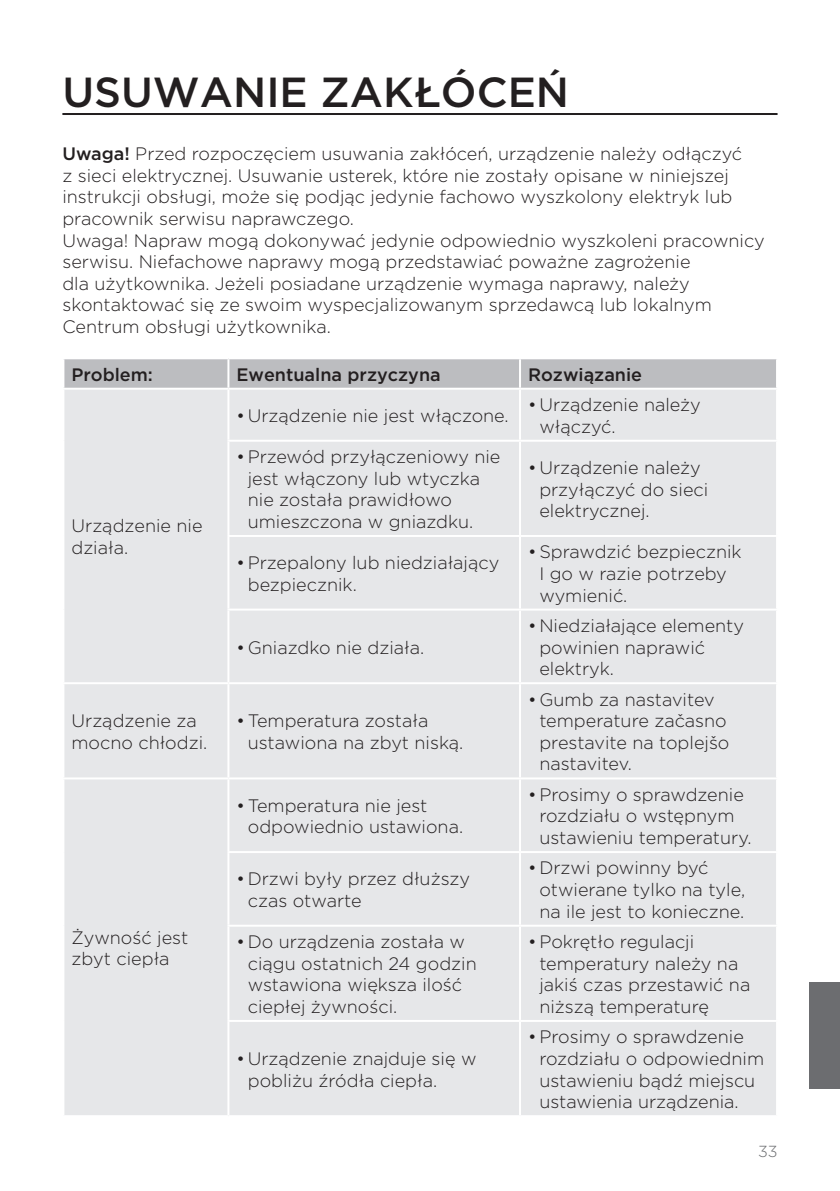
<style>
.page{position:relative;width:840px;height:1191px;background:#fff}
.page>*{position:absolute;margin:0;border:0;box-sizing:border-box;transform-origin:0 0}
.glavni_naslov{font:500 42px "Gotham";color:#231f20}
.seznam{font:300 18px/21.6px "Gotham";color:#231f20}
.tabele_tekst{font:300 18px/21.6px "Gotham";color:#231f20}
.tabele_tekst-2{font:500 18px "Gotham";color:#231f20}
.tabela_tekst{font:500 18px "Gotham";color:#231f20}
.t1{font:300 16px "Gotham";color:#6c6d70}
.s1{font-weight:500}
</style>
<div class="page">
<hr style="left:62px;top:113px;width:715px;height:2px;background:#231f20">
<svg style="left:64px;top:359px;width:711px;height:29px;background:#bdbec1"></svg>
<div style="left:64px;top:390px;width:711px;height:725px;background:#e6e7e9"></div>
<hr style="left:227px;top:359px;width:2px;height:29px;background:#fff">
<hr style="left:518px;top:359px;width:2px;height:29px;background:#fff">
<hr style="left:227px;top:390px;width:2px;height:50px;background:#fff">
<hr style="left:518px;top:390px;width:2px;height:50px;background:#fff">
<hr style="left:227px;top:440px;width:292px;height:2px;background:#fff">
<hr style="left:227px;top:442px;width:2px;height:93px;background:#fff">
<hr style="left:519px;top:440px;width:258px;height:2px;background:#fff">
<hr style="left:518px;top:442px;width:2px;height:93px;background:#fff">
<hr style="left:227px;top:535px;width:292px;height:2px;background:#fff">
<hr style="left:227px;top:537px;width:2px;height:71px;background:#fff">
<hr style="left:519px;top:535px;width:258px;height:2px;background:#fff">
<hr style="left:518px;top:537px;width:2px;height:71px;background:#fff">
<hr style="left:227px;top:608px;width:292px;height:2px;background:#fff">
<hr style="left:227px;top:610px;width:2px;height:72px;background:#fff">
<hr style="left:519px;top:608px;width:258px;height:2px;background:#fff">
<hr style="left:518px;top:610px;width:2px;height:72px;background:#fff">
<hr style="left:62px;top:682px;width:166px;height:2px;background:#fff">
<hr style="left:228px;top:682px;width:291px;height:2px;background:#fff">
<hr style="left:227px;top:684px;width:2px;height:93px;background:#fff">
<hr style="left:519px;top:682px;width:258px;height:2px;background:#fff">
<hr style="left:518px;top:684px;width:2px;height:93px;background:#fff">
<hr style="left:62px;top:777px;width:166px;height:2px;background:#fff">
<hr style="left:228px;top:777px;width:291px;height:2px;background:#fff">
<hr style="left:227px;top:779px;width:2px;height:72px;background:#fff">
<hr style="left:519px;top:777px;width:258px;height:2px;background:#fff">
<hr style="left:518px;top:779px;width:2px;height:72px;background:#fff">
<hr style="left:227px;top:851px;width:292px;height:2px;background:#fff">
<hr style="left:227px;top:853px;width:2px;height:71px;background:#fff">
<hr style="left:519px;top:851px;width:258px;height:2px;background:#fff">
<hr style="left:518px;top:853px;width:2px;height:71px;background:#fff">
<hr style="left:227px;top:924px;width:292px;height:2px;background:#fff">
<hr style="left:227px;top:926px;width:2px;height:94px;background:#fff">
<hr style="left:519px;top:924px;width:258px;height:2px;background:#fff">
<hr style="left:518px;top:926px;width:2px;height:94px;background:#fff">
<hr style="left:227px;top:1020px;width:292px;height:2px;background:#fff">
<hr style="left:227px;top:1022px;width:2px;height:93px;background:#fff">
<hr style="left:519px;top:1020px;width:258px;height:2px;background:#fff">
<hr style="left:518px;top:1022px;width:2px;height:93px;background:#fff">
<div style="left:808px;top:982px;width:31px;height:106px;background:#6c6d70"></div>
<p class="glavni_naslov" style="left:62px;top:65px;width:508px">USUWANIE ZAKŁÓCEŃ</p>
<p class="seznam" style="left:62px;top:142px;width:680px"><span class="s1">Uwaga!</span> Przed rozpoczęciem usuwania zakłóceń, urządzenie należy odłączyć z sieci elektrycznej. Usuwanie usterek, które nie zostały opisane w niniejszej instrukcji obsługi, może się podjąc jedynie fachowo wyszkolony elektryk lub pracownik serwisu naprawczego.</p>
<p class="seznam" style="left:62px;top:229px;width:703px">Uwaga! Napraw mogą dokonywać jedynie odpowiednio wyszkoleni pracownicy serwisu. Niefachowe naprawy mogą przedstawiać poważne zagrożenie<br>dla użytkownika. Jeżeli posiadane urządzenie wymaga naprawy, należy skontaktować się ze swoim wyspecjalizowanym sprzedawcą lub lokalnym Centrum obsługi użytkownika.</p>
<p class="tabela_tekst" style="left:71px;top:362px;width:83px">Problem:</p>
<p class="tabele_tekst-2" style="left:236px;top:362px;width:206px">Ewentualna przyczyna</p>
<p class="tabele_tekst-2" style="left:527px;top:362px;width:115px">Rozwiązanie</p>
<p class="tabele_tekst" style="left:71px;top:515px;width:133px">Urządzenie nie działa.</p>
<p class="seznam" style="left:236px;top:404px;width:274px">• Urządzenie nie jest włączone.</p>
<p class="seznam" style="left:539px;top:393px;width:163px;text-indent:-11px">• Urządzenie należy włączyć.</p>
<p class="seznam" style="left:248px;top:445px;width:254px;text-indent:-11px">• Przewód przyłączeniowy nie jest włączony lub wtyczka nie została prawidłowo umieszczona w gniazdku.</p>
<p class="seznam" style="left:539px;top:456px;width:170px;text-indent:-11px">• Urządzenie należy przyłączyć do sieci elektrycznej.</p>
<p class="seznam" style="left:248px;top:551px;width:253px;text-indent:-11px">• Przepalony lub niedziałający bezpiecznik.</p>
<p class="seznam" style="left:539px;top:541px;width:204px;text-indent:-11px">• Sprawdzić bezpiecznik<br>I go w razie potrzeby wymienić.</p>
<p class="seznam" style="left:236px;top:636px;width:189px">• Gniazdko nie działa.</p>
<p class="seznam" style="left:539px;top:614px;width:206px;text-indent:-11px">• Niedziałające elementy powinien naprawić elektryk.</p>
<p class="tabele_tekst" style="left:71px;top:709px;width:137px">Urządzenie za mocno chłodzi.</p>
<p class="seznam" style="left:248px;top:709px;width:217px;text-indent:-11px">• Temperatura została ustawiona na zbyt niską.</p>
<p class="seznam" style="left:539px;top:688px;width:191px;text-indent:-11px">• Gumb za nastavitev temperature začasno prestavite na toplejšo nastavitev.</p>
<p class="tabele_tekst" style="left:71px;top:926px;width:118px">Żywność jest zbyt ciepła</p>
<p class="seznam" style="left:248px;top:794px;width:217px;text-indent:-11px">• Temperatura nie jest odpowiednio ustawiona.</p>
<p class="seznam" style="left:539px;top:783px;width:213px;text-indent:-11px">• Prosimy o sprawdzenie rozdziału o wstępnym ustawieniu temperatury.</p>
<p class="seznam" style="left:248px;top:867px;width:223px;text-indent:-11px">• Drzwi były przez dłuższy czas otwarte</p>
<p class="seznam" style="left:539px;top:857px;width:207px;text-indent:-11px">• Drzwi powinny być otwierane tylko na tyle, na ile jest to konieczne.</p>
<p class="seznam" style="left:248px;top:930px;width:230px;text-indent:-11px">• Do urządzenia została w ciągu ostatnich 24 godzin wstawiona większa ilość ciepłej żywności.</p>
<p class="seznam" style="left:539px;top:930px;width:212px;text-indent:-11px">• Pokrętło regulacji temperatury należy na jakiś czas przestawić na niższą temperaturę</p>
<p class="seznam" style="left:248px;top:1047px;width:230px;text-indent:-11px">• Urządzenie znajduje się w pobliżu źródła ciepła.</p>
<p class="seznam" style="left:539px;top:1025px;width:226px;text-indent:-11px">• Prosimy o sprawdzenie rozdziału o odpowiednim ustawieniu bądź miejscu ustawienia urządzenia.</p>
<p class="t1" style="left:757px;top:1140px;width:21px">33</p>
</div>
